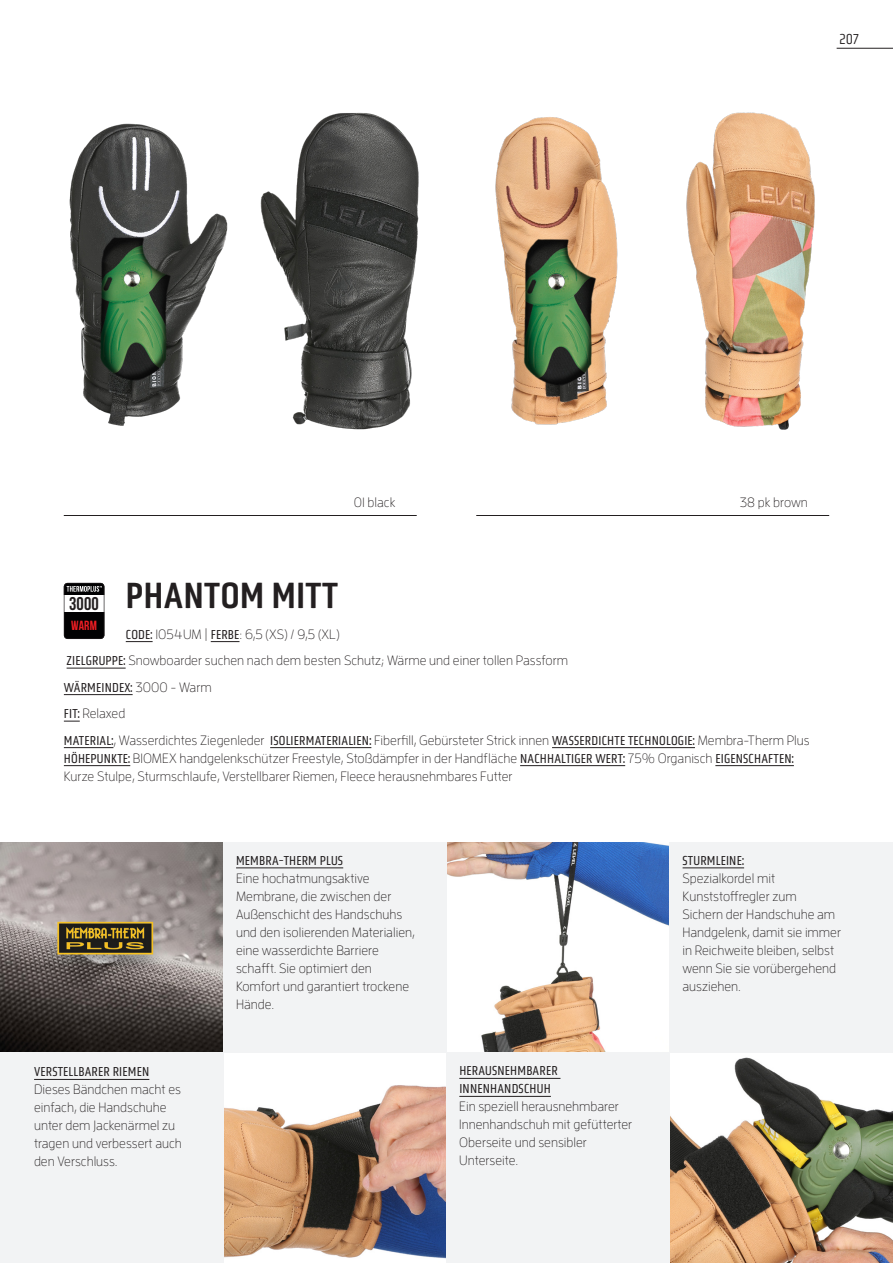
<style>
.page{position:relative;width:893px;height:1263px;background:#fff}
.page>*{position:absolute;margin:0;border:0;box-sizing:border-box;transform-origin:0 0}
.t1{font:37.5px "Obvia Condensed";letter-spacing:.015em;color:#231f20}
.t2{font:700 18.45px "Bebas Neue";color:#231f20}
.pages{font:300 15px "Obvia Condensed";color:#231f20}
.glove_tech{font:300 13.5px/18px "Enzo OT";color:#231f20}
.glove_description{font:300 13.5px/18px "Enzo OT";color:#231f20}
.glove_description-2{font:13.5px "Obvia Condensed";letter-spacing:.015em;color:#231f20}
.code{font:300 13.5px "Enzo OT";color:#231f20}
.t3{font:700 13.2px "Bebas Neue";color:#ee1d23}
.s1{font-family:"Obvia Condensed";font-weight:400}
.s2{font-family:"Enzo OT";font-weight:300}
</style>
<div class="page">
<img style="left:69px;top:112px;width:350px;height:318px">
<img style="left:495px;top:112px;width:320px;height:318px">
<svg style="left:64px;top:583px;width:40px;height:56px"></svg>
<img style="left:446px;top:842px;width:224px;height:210px">
<img style="left:670px;top:1052px;width:223px;height:211px">
<img style="left:0;top:842px;width:223px;height:210px">
<img style="left:223px;top:1052px;width:223px;height:211px">
<hr style="left:837px;top:48px;width:56px;height:1px;background:#231f20">
<div style="left:0;top:1052px;width:223px;height:211px;background:#f2f3f4"></div>
<hr style="left:34px;top:1079px;width:115px;height:1px;background:#231f20">
<div style="left:446px;top:1052px;width:224px;height:211px;background:#f2f3f4"></div>
<hr style="left:459px;top:1078px;width:101px;height:1px;background:#231f20">
<hr style="left:459px;top:1096px;width:92px;height:1px;background:#231f20">
<div style="left:223px;top:842px;width:223px;height:210px;background:#f2f3f4"></div>
<hr style="left:236px;top:867px;width:107px;height:1px;background:#231f20">
<div style="left:670px;top:842px;width:223px;height:210px;background:#f2f3f4"></div>
<hr style="left:683px;top:867px;width:61px;height:1px;background:#231f20">
<svg style="left:126px;top:641px;width:27px;height:1px"></svg>
<svg style="left:211px;top:641px;width:28px;height:1px"></svg>
<hr style="left:67px;top:668px;width:59px;height:1px;background:#231f20">
<hr style="left:64px;top:694px;width:69px;height:1px;background:#231f20">
<svg style="left:64px;top:721px;width:16px;height:1px"></svg>
<hr style="left:64px;top:747px;width:49px;height:1px;background:#231f20">
<hr style="left:270px;top:747px;width:101px;height:1px;background:#231f20">
<hr style="left:552px;top:747px;width:143px;height:1px;background:#231f20">
<hr style="left:64px;top:765px;width:66px;height:1px;background:#231f20">
<hr style="left:520px;top:765px;width:105px;height:1px;background:#231f20">
<hr style="left:715px;top:765px;width:79px;height:1px;background:#231f20">
<hr style="left:64px;top:515px;width:353px;height:1px;background:#231f20">
<hr style="left:476px;top:515px;width:353px;height:1px;background:#231f20">
<p class="pages" style="left:840px;top:30px;width:21px">207</p>
<p class="code" style="left:354px;top:494px;width:43px">01 black</p>
<p class="code" style="left:740px;top:494px;width:70px">38 pk brown</p>
<p class="t1" style="left:126px;top:573px;width:214px">PHANTOM MITT</p>
<p class="glove_description" style="left:126px;top:624px;width:215px"><span class="s1">CODE:</span> 1054UM | <span class="s1">FERBE</span>: 6,5 (XS) / 9,5 (XL)</p>
<p class="glove_description" style="left:67px;top:651px;width:503px"><span class="s1">ZIELGRUPPE:</span> Snowboarder suchen nach dem besten Schutz; Wärme und einer tollen Passform</p>
<p class="glove_description-2" style="left:64px;top:679px;width:149px">WÄRMEINDEX: <span class="s2">3000 - Warm</span></p>
<p class="glove_description" style="left:64px;top:704px;width:63px"><span class="s1">FIT:</span> Relaxed</p>
<p class="glove_description" style="left:64px;top:731px;width:747px"><span class="s1">MATERIAL:</span>, Wasserdichtes Ziegenleder <span class="s1">ISOLIERMATERIALIEN:</span> Fiberfill, Gebürsteter Strick innen <span class="s1">WASSERDICHTE TECHNOLOGIE:</span> Membra-Therm Plus<br><span class="s1">HÖHEPUNKTE:</span> BIOMEX handgelenkschützer Freestyle, Stoßdämpfer in der Handfläche <span class="s1">NACHHALTIGER WERT:</span> 75% Organisch <span class="s1">EIGENSCHAFTEN:<br></span>Kurze Stulpe, Sturmschlaufe, Verstellbarer Riemen, Fleece herausnehmbares Futter</p>
<p class="t2" style="left:69px;top:594px;width:31px">3000</p>
<p class="t3" style="left:71px;top:618px;width:27px">WARM</p>
<p class="glove_tech" style="left:236px;top:851px;width:180px"><span class="s1">MEMBRA-THERM PLUS<br></span>Eine hochatmungsaktive<br>Membrane, die zwischen der<br>Außenschicht des Handschuhs und den isolierenden Materialien, eine wasserdichte Barriere schafft. Sie optimiert den<br>Komfort und garantiert trockene<br>Hände.</p>
<p class="glove_tech" style="left:682px;top:851px;width:160px"><span class="s1">STURMLEINE:<br></span>Spezialkordel mit<br>Kunststoffregler zum<br>Sichern der Handschuhe am<br>Handgelenk, damit sie immer in Reichweite bleiben, selbst wenn Sie sie vorübergehend ausziehen.</p>
<p class="glove_tech" style="left:34px;top:1062px;width:149px"><span class="s1">VERSTELLBARER RIEMEN<br></span>Dieses Bändchen macht es einfach, die Handschuhe unter dem Jackenärmel zu tragen und verbessert auch den Verschluss.</p>
<p class="glove_tech" style="left:459px;top:1061px;width:174px"><span class="s1">HERAUSNEHMBARER<br>INNENHANDSCHUH<br></span>Ein speziell herausnehmbarer<br>Innenhandschuh mit gefütterter<br>Oberseite und sensibler<br>Unterseite.</p>
</div>
